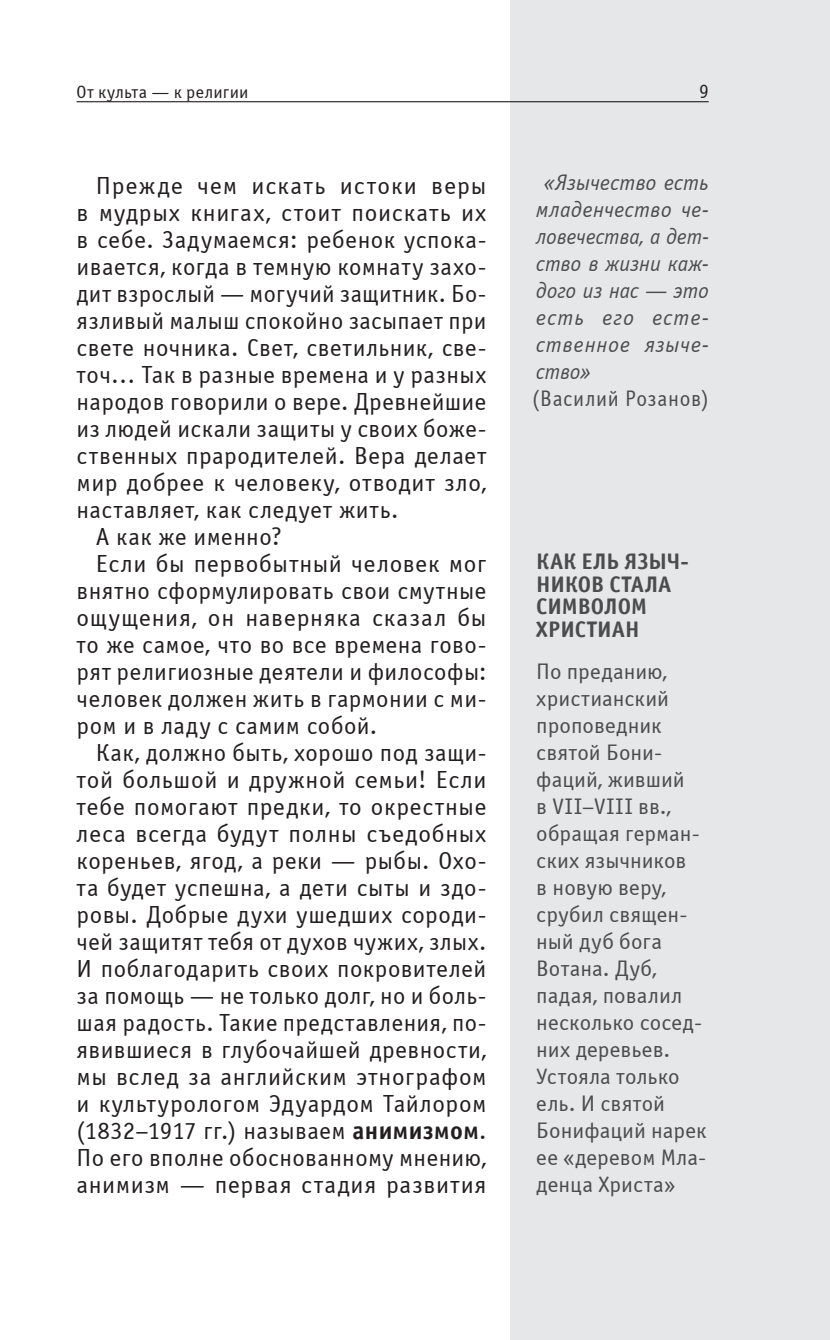
<style>
.page{position:relative;width:830px;height:1340px;background:#fff}
.page>*{position:absolute;margin:0;border:0;box-sizing:border-box;transform-origin:0 0}
.t1{font:24.75px "Officina Sans C";letter-spacing:.02em;color:#231f20}
.t2{font:24.75px "Officina Sans C";letter-spacing:.045em;color:#231f20}
.t3{font:22.5px/27px "Officina Sans C";letter-spacing:.005em;color:#4b4c4d}
.t4{font:italic 22.5px/27px "Officina Sans C";letter-spacing:.01em;color:#4b4c4d;text-align:justify}
.t5{font:700 22.5px/22.5px "Officina Sans C";color:#4b4c4d}
.t6{font:22.5px "Officina Sans C";letter-spacing:.03em;color:#4b4c4d;scale:.95 1}
.t7{font:20.25px "Officina Sans C";color:#231f20;scale:.95 1}
.t8{font:18px "Officina Sans C";letter-spacing:.01em;color:#231f20}
.s1{font-weight:700}
</style>
<div class="page">
<div style="left:510px;top:0;width:319px;height:1339px;background:#e6e7e9"></div>
<hr style="left:77px;top:101px;width:631px;height:1px;background:#231f20">
<p class="t8" style="left:77px;top:85px;width:173px">От культа — к религии</p>
<p class="t7" style="left:698px;top:83px;width:12px">9</p>
<p class="t2" style="left:96px;top:176px;width:392px">Прежде чем искать истоки веры</p>
<p class="t1" style="left:77px;top:203px;width:411px">в муд рых книгах, стоит поискать их</p>
<p class="t1" style="left:77px;top:230px;width:411px">в себе. Задумаемся: ребенок успока-</p>
<p class="t1" style="left:77px;top:257px;width:411px">ивается, когда в темную комнату захо-</p>
<p class="t1" style="left:77px;top:284px;width:411px">дит взрослый — могучий защитник. Бо-</p>
<p class="t1" style="left:77px;top:311px;width:411px">язливый малыш спокойно засыпает при</p>
<p class="t1" style="left:77px;top:338px;width:411px">свете ночника. Свет, светильник, све-</p>
<p class="t1" style="left:77px;top:365px;width:411px">точ… Так в разные времена и у разных</p>
<p class="t1" style="left:77px;top:392px;width:411px">народов говорили о вере. Древнейшие</p>
<p class="t1" style="left:77px;top:419px;width:411px">из людей искали защиты у своих боже-</p>
<p class="t1" style="left:77px;top:446px;width:411px">ственных прародителей. Вера делает</p>
<p class="t1" style="left:77px;top:473px;width:411px">мир добрее к человеку, отводит зло,</p>
<p class="t1" style="left:77px;top:500px;width:323px">наставляет, как следует жить.</p>
<p class="t1" style="left:96px;top:527px;width:187px">А как же именно?</p>
<p class="t1" style="left:96px;top:554px;width:392px">Если бы первобытный человек мог</p>
<p class="t1" style="left:77px;top:581px;width:411px">внятно сформулировать свои смутные</p>
<p class="t1" style="left:77px;top:608px;width:411px">ощущения, он наверняка сказал бы</p>
<p class="t1" style="left:77px;top:635px;width:411px">то же самое, что во все времена гово-</p>
<p class="t1" style="left:77px;top:662px;width:411px">рят религиозные деятели и философы:</p>
<p class="t1" style="left:77px;top:689px;width:411px">человек должен жить в гармонии с ми-</p>
<p class="t1" style="left:77px;top:716px;width:302px">ром и в ладу с самим собой.</p>
<p class="t1" style="left:96px;top:743px;width:392px">Как, должно быть, хорошо под защи-</p>
<p class="t1" style="left:77px;top:770px;width:411px">той большой и дружной семьи! Если</p>
<p class="t1" style="left:77px;top:797px;width:411px">тебе помогают предки, то окрестные</p>
<p class="t1" style="left:77px;top:824px;width:411px">леса всегда будут полны съедобных</p>
<p class="t1" style="left:77px;top:851px;width:411px">кореньев, ягод, а реки — рыбы. Охо-</p>
<p class="t1" style="left:77px;top:878px;width:411px">та будет успешна, а дети сыты и здо-</p>
<p class="t1" style="left:77px;top:905px;width:411px">ровы. Добрые духи ушедших сороди-</p>
<p class="t1" style="left:77px;top:932px;width:411px">чей защитят тебя от духов чужих, злых.</p>
<p class="t1" style="left:77px;top:959px;width:411px">И поблагодарить своих покровителей</p>
<p class="t1" style="left:77px;top:986px;width:411px">за помощь — не только долг, но и боль-</p>
<p class="t1" style="left:77px;top:1013px;width:411px">шая радость. Такие представления, по-</p>
<p class="t1" style="left:77px;top:1040px;width:411px">явившиеся в глубочайшей древности,</p>
<p class="t1" style="left:77px;top:1067px;width:411px">мы вслед за английским этнографом</p>
<p class="t1" style="left:77px;top:1094px;width:411px">и культурологом Эдуардом Тайлором</p>
<p class="t1" style="left:77px;top:1121px;width:411px">(1832–1917 гг.) называем <span class="s1">анимизмом</span>.</p>
<p class="t1" style="left:77px;top:1148px;width:411px">По его вполне обоснованному мнению,</p>
<p class="t1" style="left:77px;top:1175px;width:411px">анимизм — первая стадия развития</p>
<p class="t4" style="left:536px;top:170px;width:174px;text-indent:7px">«Язычество есть младенчество че&shy;ловечества, а дет&shy;ство в жизни каж&shy;дого из нас — это есть его есте&shy;ственное языче&shy;ство»</p>
<p class="t6" style="left:531px;top:389px;width:187px">(Василий Розанов)</p>
<p class="t5" style="left:536px;top:551px;width:154px">КАК ЕЛЬ ЯЗЫЧ-<br>НИКОВ СТАЛА<br>СИМВОЛОМ<br>ХРИСТИАН</p>
<p class="t3" style="left:536px;top:660px;width:172px">По преданию, христианский проповедник святой Бони&shy;фаций, живший<br>в VII–VIII вв., обращая герман&shy;ских язычников<br>в новую веру, срубил священ&shy;ный дуб бога<br>Вотана. Дуб, падая, повалил несколько сосед&shy;них деревьев.<br>Устояла только ель. И святой<br>Бонифаций нарек ее «деревом Мла&shy;денца Христа»</p>
</div>
